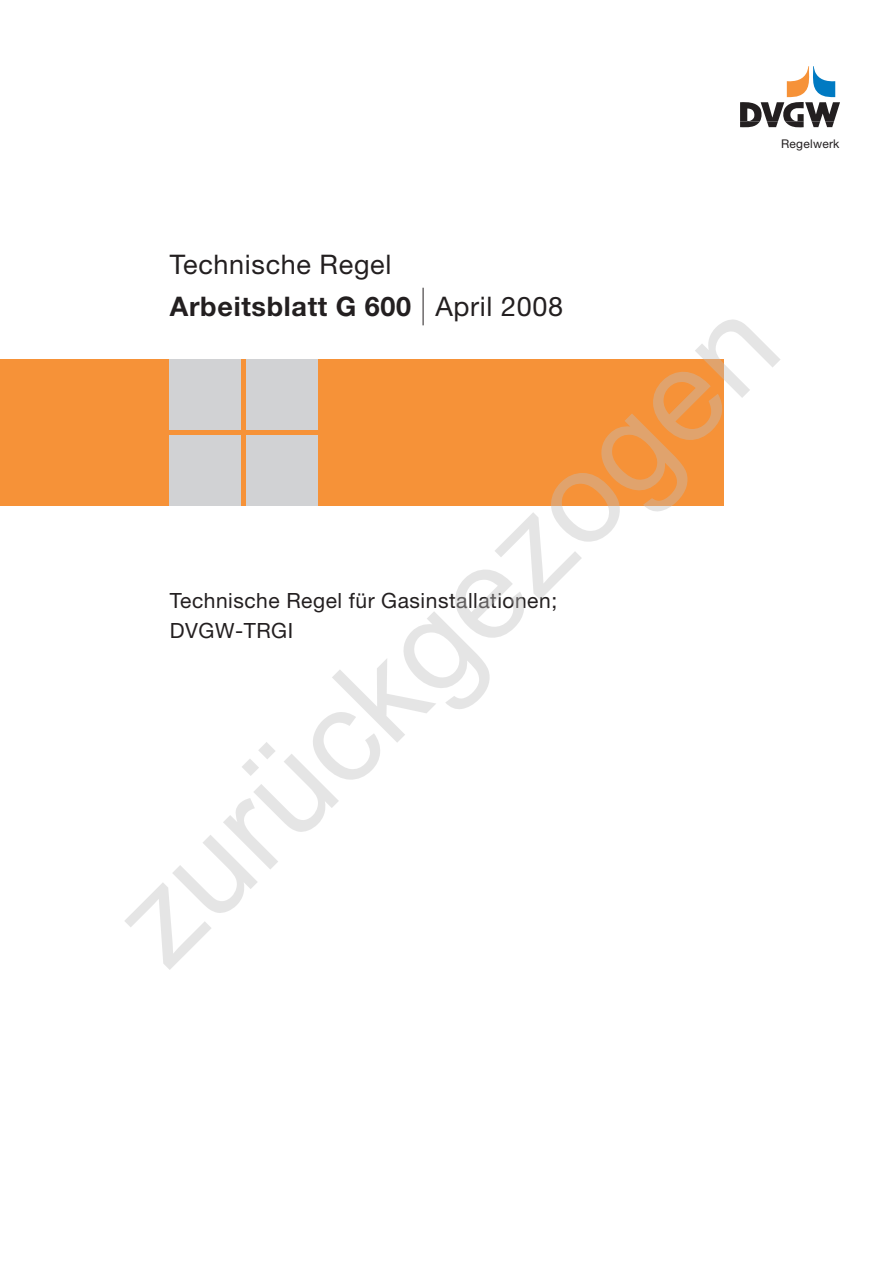
<style>
.page{position:relative;width:893px;height:1263px;background:#fff}
.page>*{position:absolute;margin:0;border:0;box-sizing:border-box;transform-origin:0 0}
.t1{font:129px "Arial";color:rgb(191 191 191/.4)}
.t2{font:27px/42px "Helvetica Neue";letter-spacing:.025em;color:#231f20}
.t3{font:21px/30px "Helvetica Neue";letter-spacing:.025em;color:#231f20}
.t4{font:12px "Helvetica Neue";letter-spacing:.02em;color:#231f20}
.s1{font-weight:700}
</style>
<div class="page">
<svg style="left:740px;top:66px;width:100px;height:62px"></svg>
<div style="left:0;top:359px;width:723px;height:147px;background:#f69238"></div>
<hr style="left:423px;top:288px;width:1px;height:37px;background:#231f20">
<div style="left:170px;top:359px;width:71px;height:71px;background:#d1d2d4"></div>
<div style="left:246px;top:359px;width:71px;height:71px;background:#d1d2d4"></div>
<div style="left:170px;top:435px;width:71px;height:71px;background:#d1d2d4"></div>
<div style="left:246px;top:435px;width:71px;height:71px;background:#d1d2d4"></div>
<p class="t4" style="left:781px;top:140px;width:60px">Regelwerk</p>
<p class="t2" style="left:170px;top:246px;width:395px">Technische Regel<br><span class="s1">Arbeitsblatt G 600</span> April 2008</p>
<h1 class="t1" style="left:76px;top:880px;width:876px;rotate:-45deg">zurückgezogen</h1>
<p class="t3" style="left:170px;top:587px;width:388px">Technische Regel für Gasinstallationen;<br>DVGW-TRGI</p>
</div>
